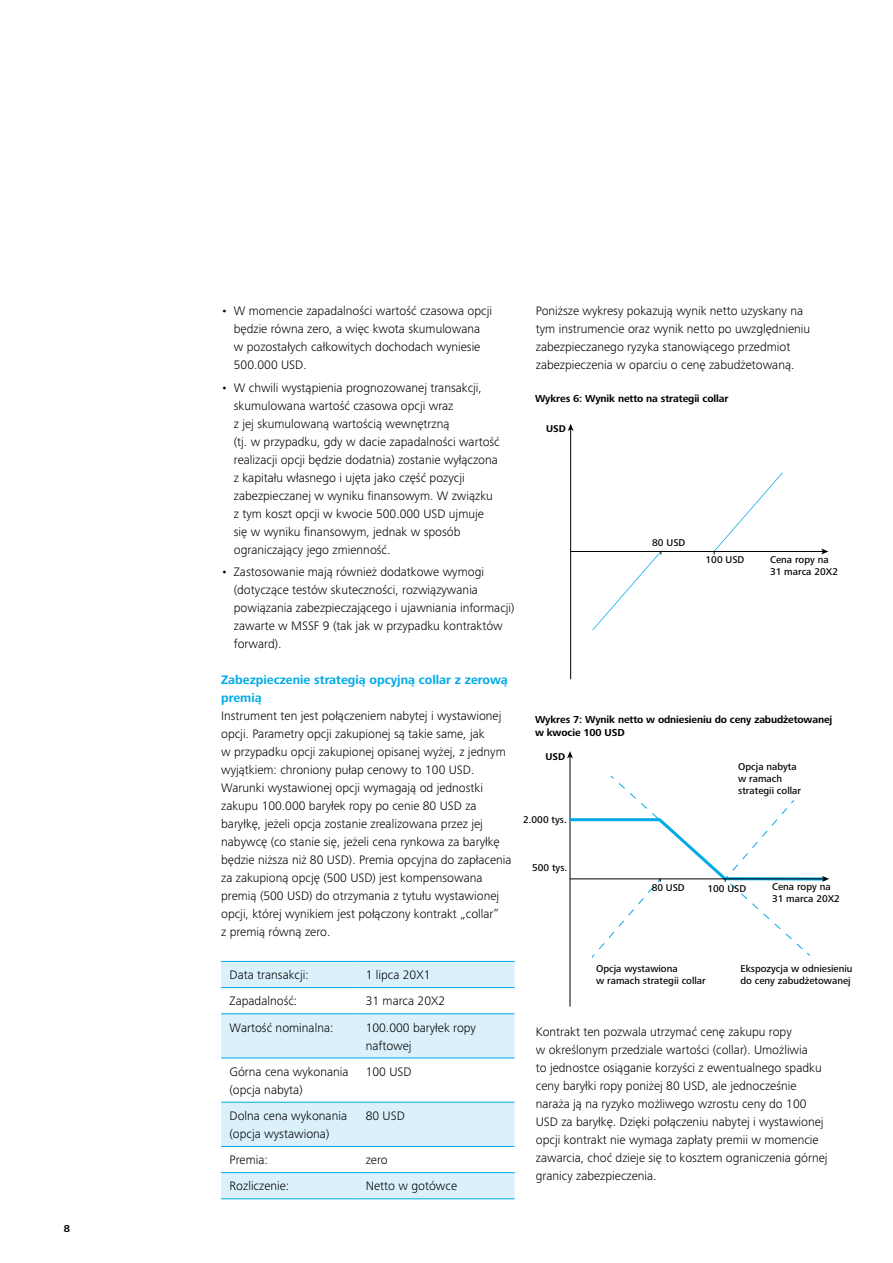
<style>
.page{position:relative;width:893px;height:1263px;background:#fff}
.page>*{position:absolute;margin:0;border:0;box-sizing:border-box;transform-origin:0 0}
.t1{font:300 12.75px/18px "Frutiger Next Pro";color:#000}
.t2{font:700 12.75px/18px "Frutiger Next Pro";color:#00aae7}
.t3{font:700 10.5px/12.6px "Frutiger Next Pro";letter-spacing:-.01em;color:#000}
.t4{font:500 10.2px/12px "Frutiger Next Pro";color:#000}
.t5{font:700 10.2px "Frutiger Next Pro";color:#000}
</style>
<div class="page">
<svg style="left:221px;top:962px;width:293px;height:236px;fill:#daf1fc"></svg>
<hr style="left:221px;top:961px;width:136px;height:1px;background:#00aae7">
<hr style="left:357px;top:961px;width:157px;height:1px;background:#00aae7">
<hr style="left:221px;top:987px;width:136px;height:1px;background:#00aae7">
<hr style="left:357px;top:987px;width:157px;height:1px;background:#00aae7">
<hr style="left:221px;top:1013px;width:136px;height:1px;background:#00aae7">
<hr style="left:357px;top:1013px;width:157px;height:1px;background:#00aae7">
<hr style="left:221px;top:1058px;width:136px;height:1px;background:#00aae7">
<hr style="left:357px;top:1058px;width:157px;height:1px;background:#00aae7">
<hr style="left:221px;top:1102px;width:136px;height:1px;background:#00aae7">
<hr style="left:357px;top:1102px;width:157px;height:1px;background:#00aae7">
<hr style="left:221px;top:1146px;width:136px;height:1px;background:#00aae7">
<hr style="left:357px;top:1146px;width:157px;height:1px;background:#00aae7">
<hr style="left:221px;top:1172px;width:136px;height:1px;background:#00aae7">
<hr style="left:357px;top:1172px;width:157px;height:1px;background:#00aae7">
<hr style="left:221px;top:1198px;width:136px;height:1px;background:#00aae7">
<hr style="left:357px;top:1198px;width:157px;height:1px;background:#00aae7">
<hr style="left:570px;top:429px;width:1px;height:250px;background:#000">
<svg style="left:568px;top:424px;width:6px;height:7px"></svg>
<hr style="left:571px;top:551px;width:252px;height:1px;background:#000">
<svg style="left:821px;top:548px;width:7px;height:6px"></svg>
<svg style="left:714px;top:472px;width:69px;height:82px"></svg>
<svg style="left:592px;top:552px;width:70px;height:78px"></svg>
<hr style="left:570px;top:756px;width:1px;height:250px;background:#000">
<svg style="left:567px;top:751px;width:6px;height:7px"></svg>
<svg style="left:569px;top:775px;width:260px;height:183px"></svg>
<p class="t3" style="left:64px;top:1222px;width:8px">8</p>
<p class="t1" style="left:234px;top:302px;width:260px;text-indent:-13px">• W momencie zapadalności wartość czasowa opcji będzie równa zero, a więc kwota skumulowana w pozostałych całkowitych dochodach wyniesie 500.000 USD.</p>
<p class="t1" style="left:234px;top:378px;width:267px;text-indent:-13px">• W chwili wystąpienia prognozowanej transakcji, skumulowana wartość czasowa opcji wraz<br>z jej skumulowaną wartością wewnętrzną<br>(tj. w przypadku, gdy w dacie zapadalności wartość realizacji opcji będzie dodatnia) zostanie wyłączona z kapitału własnego i ujęta jako część pozycji zabezpieczanej w wyniku finansowym. W związku z tym koszt opcji w kwocie 500.000 USD ujmuje się w wyniku finansowym, jednak w sposób ograniczający jego zmienność.</p>
<p class="t1" style="left:234px;top:563px;width:282px;text-indent:-13px">• Zastosowanie mają również dodatkowe wymogi (dotyczące testów skuteczności, rozwiązywania powiązania zabezpieczającego i ujawniania informacji) zawarte w MSSF 9 (tak jak w przypadku kontraktów forward).</p>
<p class="t2" style="left:221px;top:671px;width:288px">Zabezpieczenie strategią opcyjną collar z zerową premią</p>
<p class="t1" style="left:221px;top:707px;width:292px">Instrument ten jest połączeniem nabytej i wystawionej opcji. Parametry opcji zakupionej są takie same, jak<br>w przypadku opcji zakupionej opisanej wyżej, z jednym wyjątkiem: chroniony pułap cenowy to 100 USD.<br>Warunki wystawionej opcji wymagają od jednostki zakupu 100.000 baryłek ropy po cenie 80 USD za baryłkę, jeżeli opcja zostanie zrealizowana przez jej nabywcę (co stanie się, jeżeli cena rynkowa za baryłkę będzie niższa niż 80 USD). Premia opcyjna do zapłacenia za zakupioną opcję (500 USD) jest kompensowana premią (500 USD) do otrzymania z tytułu wystawionej opcji, której wynikiem jest połączony kontrakt „collar”<br>z premią równą zero.</p>
<p class="t1" style="left:536px;top:302px;width:276px">Poniższe wykresy pokazują wynik netto uzyskany na tym instrumencie oraz wynik netto po uwzględnieniu zabezpieczanego ryzyka stanowiącego przedmiot zabezpieczenia w oparciu o cenę zabudżetowaną.</p>
<p class="t3" style="left:535px;top:392px;width:195px">Wykres 6: Wynik netto na strategii collar</p>
<p class="t5" style="left:546px;top:423px;width:21px">USD</p>
<p class="t4" style="left:652px;top:537px;width:35px">80 USD</p>
<p class="t4" style="left:706px;top:554px;width:40px">100 USD</p>
<p class="t4" style="left:770px;top:554px;width:70px">Cena ropy na<br>31 marca 20X2</p>
<p class="t3" style="left:535px;top:713px;width:299px">Wykres 7: Wynik netto w odniesieniu do ceny zabudżetowanej w kwocie 100 USD</p>
<p class="t5" style="left:545px;top:750px;width:21px">USD</p>
<p class="t4" style="left:523px;top:814px;width:45px">2.000 tys.</p>
<p class="t4" style="left:532px;top:862px;width:37px">500 tys.</p>
<p class="t4" style="left:738px;top:760px;width:64px">Opcja nabyta w ramach strategii collar</p>
<p class="t4" style="left:652px;top:881px;width:35px">80 USD</p>
<p class="t4" style="left:707px;top:882px;width:40px">100 USD</p>
<p class="t4" style="left:772px;top:881px;width:69px">Cena ropy na<br>31 marca 20X2</p>
<p class="t1" style="left:230px;top:966px;width:81px">Data transakcji:</p>
<p class="t1" style="left:366px;top:966px;width:66px">1 lipca 20X1</p>
<p class="t1" style="left:230px;top:992px;width:69px">Zapadalność:</p>
<p class="t1" style="left:366px;top:992px;width:81px">31 marca 20X2</p>
<p class="t1" style="left:230px;top:1018px;width:105px">Wartość nominalna:</p>
<p class="t1" style="left:366px;top:1018px;width:112px">100.000 baryłek ropy naftowej</p>
<p class="t1" style="left:230px;top:1062px;width:121px">Górna cena wykonania (opcja nabyta)</p>
<p class="t1" style="left:366px;top:1062px;width:47px">100 USD</p>
<p class="t1" style="left:230px;top:1107px;width:119px">Dolna cena wykonania (opcja wystawiona)</p>
<p class="t1" style="left:366px;top:1107px;width:41px">80 USD</p>
<p class="t1" style="left:230px;top:1151px;width:40px">Premia:</p>
<p class="t1" style="left:366px;top:1151px;width:24px">zero</p>
<p class="t1" style="left:230px;top:1177px;width:61px">Rozliczenie:</p>
<p class="t1" style="left:366px;top:1177px;width:93px">Netto w gotówce</p>
<p class="t4" style="left:596px;top:962px;width:111px">Opcja wystawiona<br>w ramach strategii collar</p>
<p class="t4" style="left:740px;top:962px;width:114px">Ekspozycja w odniesieniu do ceny zabudżetowanej</p>
<p class="t1" style="left:536px;top:1022px;width:293px">Kontrakt ten pozwala utrzymać cenę zakupu ropy<br>w określonym przedziale wartości (collar). Umożliwia<br>to jednostce osiąganie korzyści z ewentualnego spadku ceny baryłki ropy poniżej 80 USD, ale jednocześnie naraża ją na ryzyko możliwego wzrostu ceny do 100<br>USD za baryłkę. Dzięki połączeniu nabytej i wystawionej opcji kontrakt nie wymaga zapłaty premii w momencie zawarcia, choć dzieje się to kosztem ograniczenia górnej granicy zabezpieczenia.</p>
</div>
